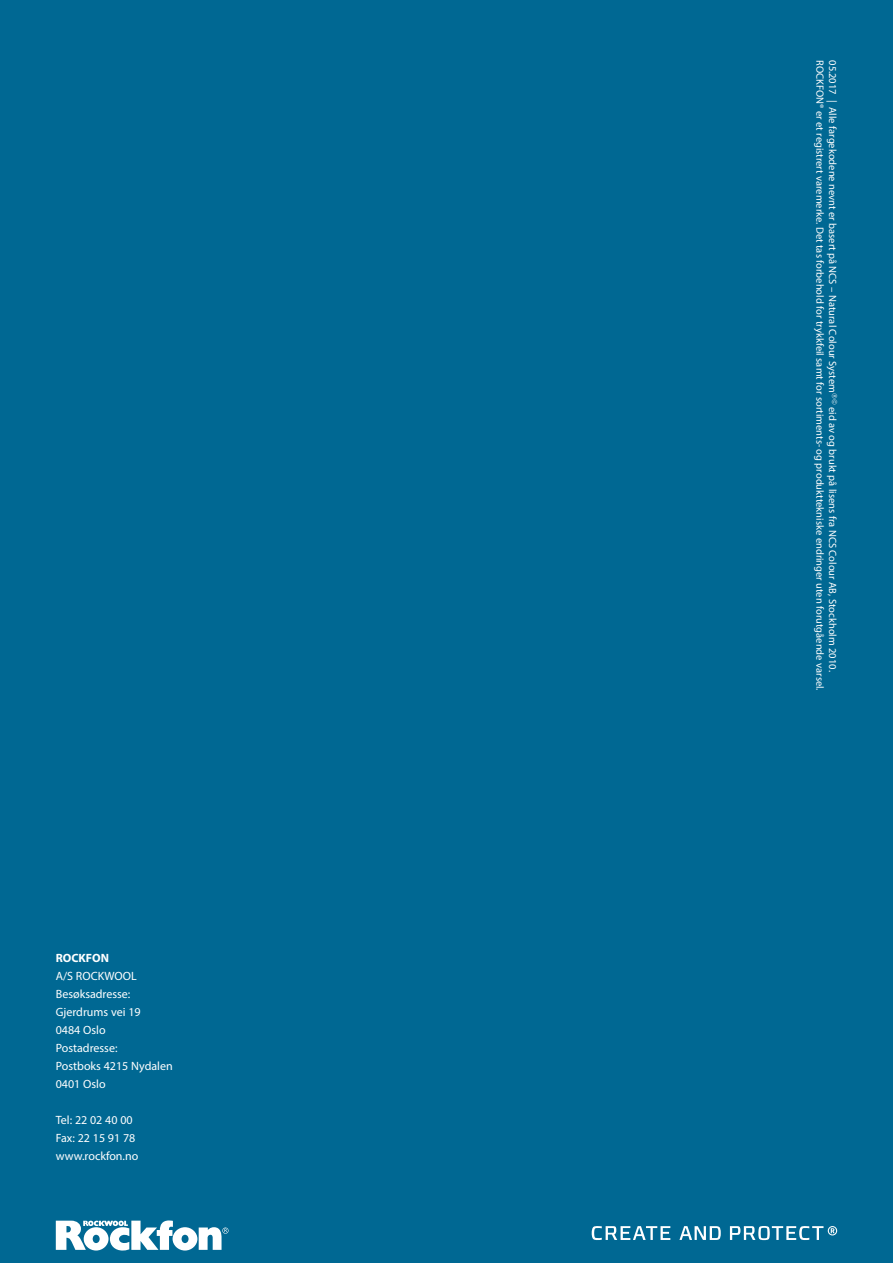
<style>
.page{position:relative;width:893px;height:1263px;background:#006893}
.page>*{position:absolute;margin:0;border:0;box-sizing:border-box;transform-origin:0 0}
.t1{font:12px/18px "Myriad Pro";color:#fff}
.t2{font:700 12px "Myriad Pro";color:#fff}
.t3{font:10.5px/12.6px "Myriad Pro";color:#fff}
</style>
<div class="page">
<svg style="left:679px;top:1226px;width:42px;height:14px"></svg>
<svg style="left:730px;top:1226px;width:107px;height:14px"></svg>
<svg style="left:592px;top:1226px;width:78px;height:14px"></svg>
<svg style="left:56px;top:1220px;width:173px;height:30px"></svg>
<p class="t2" style="left:56px;top:950px;width:55px">ROCKFON</p>
<p class="t1" style="left:56px;top:967px;width:119px">A/S ROCKWOOL<br>Besøksadresse:<br>Gjerdrums vei 19<br>0484 Oslo<br>Postadresse:<br>Postboks 4215 Nydalen<br>0401 Oslo</p>
<p class="t1" style="left:56px;top:1111px;width:84px">Tel: 22 02 40 00<br>Fax: 22 15 91 78 www.rockfon.no</p>
<p class="t3" style="left:839px;top:60px;width:334px;rotate:90deg">05.2017 | Alle fargekodene nevnt er basert på NCS – Natural Colour System</p>
<p class="t3" style="left:839px;top:60px;width:632px;text-indent:347px;rotate:90deg">eid av og brukt på lisens fra NCS Colour AB, Stockholm 2010.<br>ROCKFON® er et registrert varemerke. Det tas forbehold for trykkfeil samt for sortiments- og produkttekniske endringer uten forutgående varsel.</p>
</div>
